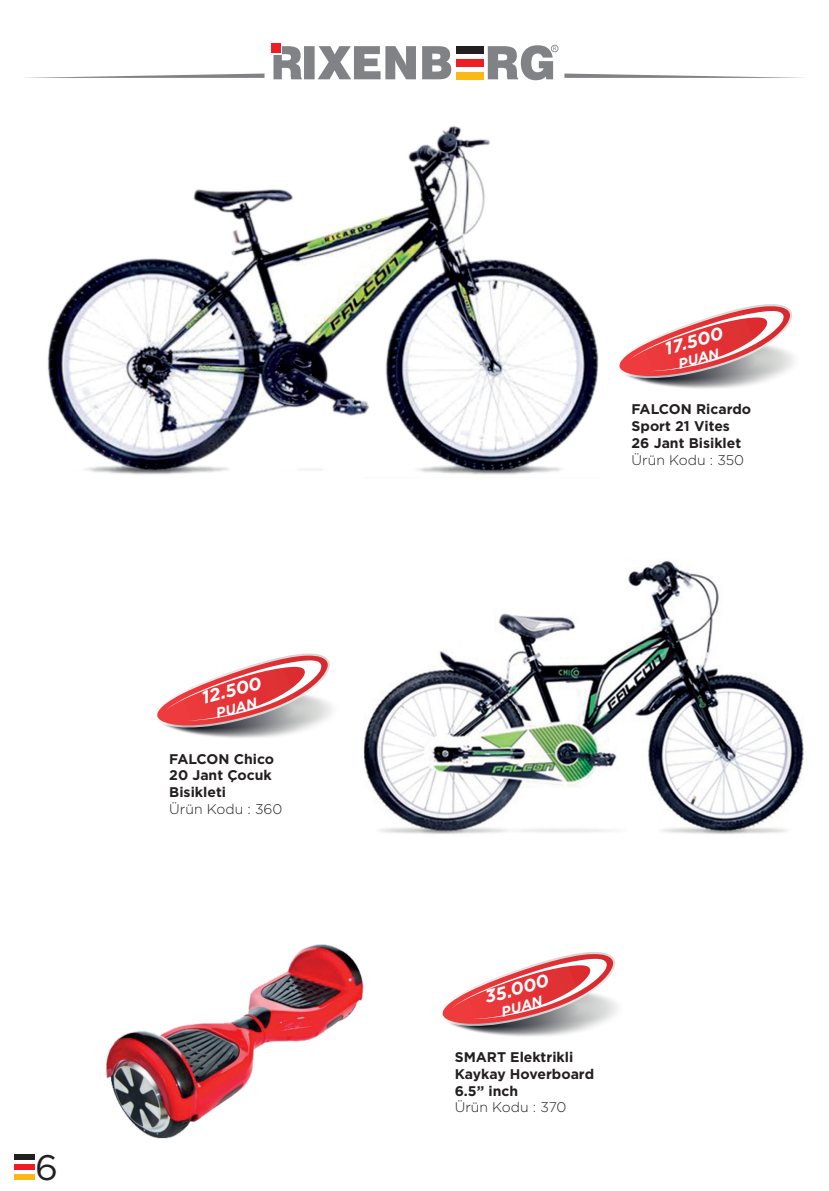
<style>
.page{position:relative;width:829px;height:1191px;background:#fff}
.page>*{position:absolute;margin:0;border:0;box-sizing:border-box;transform-origin:0 0}
.t1{font:35.52px "Gotham";color:#231f20}
.t2{font:italic 700 17.85px "Gotham";color:#fff}
.t3{font:italic 700 14.17px "Gotham";color:#fff}
.t4{font:700 14px/16.8px "Gotham";color:#231f20}
.t5{font:300 14px "Gotham";color:#231f20}
</style>
<div class="page">
<img style="left:14px;top:44px;width:790px;height:1122px">
<div style="left:551px;top:45px;width:7px;height:7px;border:1px solid #939598;border-radius:50%"></div>
<svg style="left:273px;top:45px;width:283px;height:35px"></svg>
<div style="left:272px;top:44px;width:10px;height:10px;background:#fff"></div>
<div style="left:271px;top:43px;width:10px;height:10px;background:#ee1d23"></div>
<div style="left:15px;top:1154px;width:20px;height:6px;background:#231f20"></div>
<div style="left:15px;top:1164px;width:20px;height:5px;background:#ee1d23"></div>
<div style="left:15px;top:1173px;width:20px;height:6px;background:#fcb814"></div>
<svg style="left:21px;top:74px;width:243px;height:4px"></svg>
<svg style="left:564px;top:74px;width:240px;height:4px"></svg>
<svg style="left:617px;top:304px;width:185px;height:86px"></svg>
<svg style="left:155px;top:653px;width:185px;height:87px"></svg>
<svg style="left:440px;top:952px;width:185px;height:86px"></svg>
<p class="t2" style="left:199px;top:686px;width:63px;rotate:-15deg">12.500</p>
<p class="t3" style="left:214px;top:704px;width:43px;rotate:-15deg">PUAN</p>
<p class="t4" style="left:169px;top:750px;width:106px">FALCON Chico<br>20 Jant Çocuk<br>Bisikleti</p>
<p class="t5" style="left:169px;top:800px;width:115px">Ürün Kodu : 360</p>
<h1 class="t1" style="left:35px;top:1144px;width:24px">6</h1>
<p class="t2" style="left:662px;top:337px;width:61px;rotate:-15deg">17.500</p>
<p class="t3" style="left:676px;top:355px;width:43px;rotate:-15deg">PUAN</p>
<p class="t4" style="left:631px;top:401px;width:121px">FALCON Ricardo<br>Sport 21 Vites<br>26 Jant Bisiklet</p>
<p class="t5" style="left:631px;top:451px;width:114px">Ürün Kodu : 350</p>
<p class="t2" style="left:482px;top:985px;width:67px;rotate:-15deg">35.000</p>
<p class="t3" style="left:499px;top:1002px;width:43px;rotate:-15deg">PUAN</p>
<p class="t4" style="left:454px;top:1048px;width:141px">SMART Elektrikli<br>Kaykay Hoverboard<br>6.5” inch</p>
<p class="t5" style="left:454px;top:1098px;width:113px">Ürün Kodu : 370</p>
</div>
